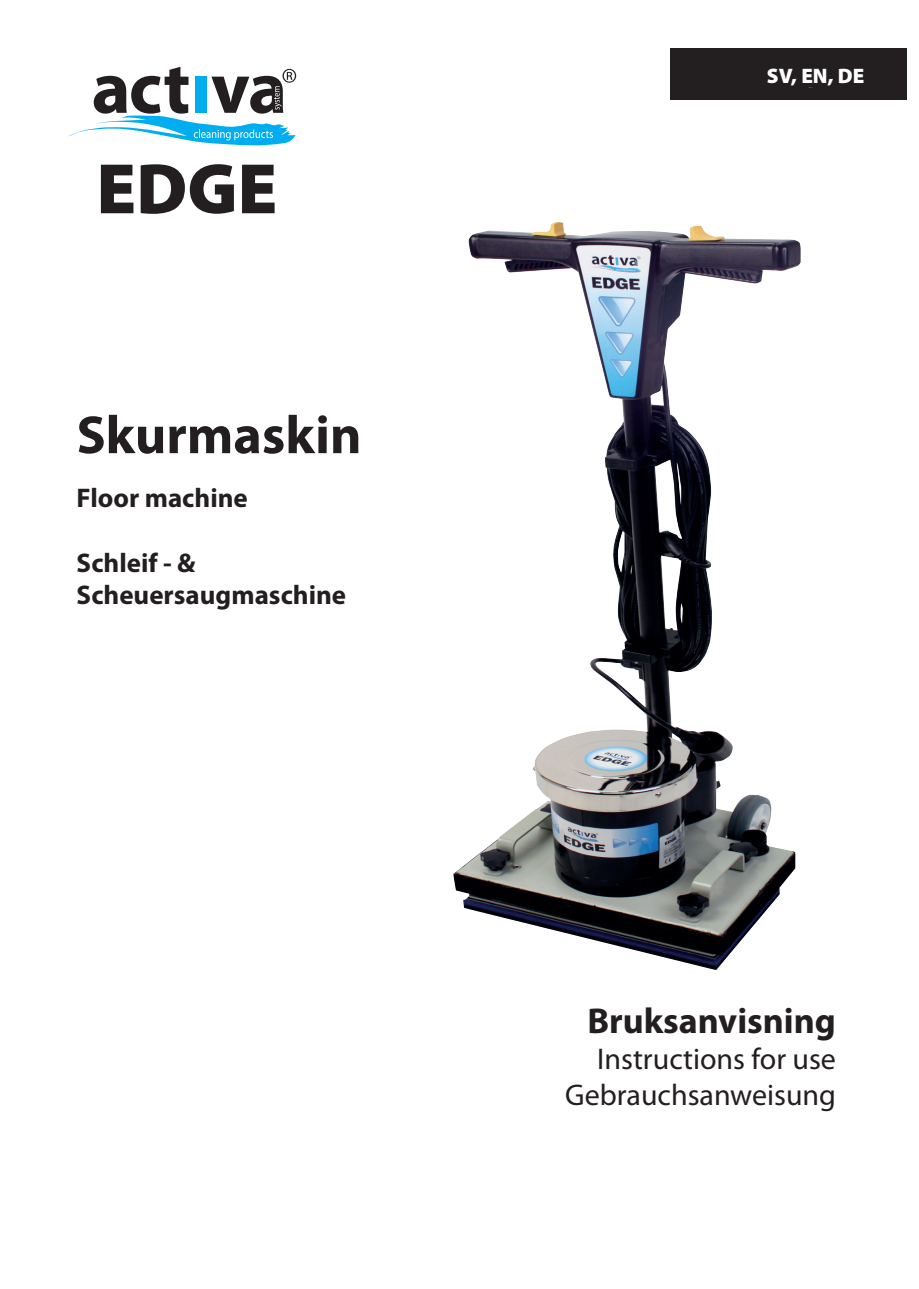
<style>
.page{position:relative;width:919px;height:1289px;background:#fff}
.page>*{position:absolute;margin:0;border:0;box-sizing:border-box;transform-origin:0 0}
.t1{font:900 72px "Myriad Pro";color:#231f20}
.t2{font:700 54px "Myriad Pro";color:#231f20}
.t3{font:700 36px "Myriad Pro";color:#231f20}
.t4{font:30px/36px "Myriad Pro";color:#231f20;text-align:right}
.t5{font:700 27px/32.4px "Myriad Pro";color:#231f20}
.t6{font:900 21px "Myriad Pro";color:#fff}
</style>
<div class="page">
<div style="left:670px;top:49px;width:236px;height:51px;background:#231f20"></div>
<img style="left:453px;top:222px;width:347px;height:747px">
<svg style="left:68px;top:67px;width:228px;height:78px"></svg>
<h1 class="t1" style="left:96px;top:141px;width:182px">EDGE</h1>
<h2 class="t2" style="left:77px;top:400px;width:286px">Skurmaskin</h2>
<p class="t5" style="left:77px;top:481px;width:173px">Floor machine</p>
<p class="t5" style="left:77px;top:546px;width:271px">Schleif - &amp;<br>Scheuersaugmaschine</p>
<p class="t6" style="left:795px;top:61px;width:58px">Språk</p>
<p class="t6" style="left:766px;top:61px;width:99px">SV, EN, DE</p>
<h3 class="t3" style="left:587px;top:997px;width:250px">Bruksanvisning</h3>
<p class="t4" style="left:565px;top:1040px;width:272px">Instructions for use<br>Gebrauchsanweisung</p>
</div>
